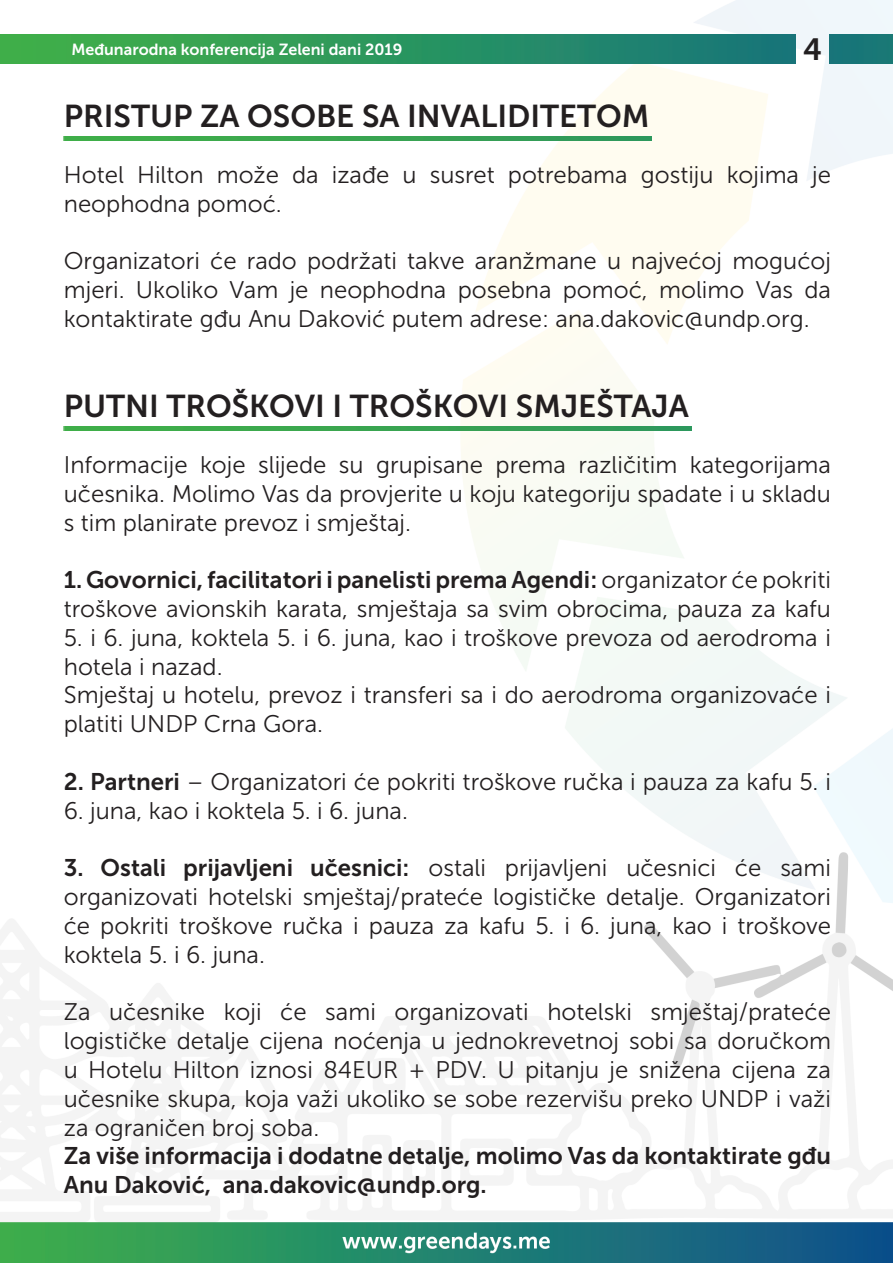
<style>
.page{position:relative;width:893px;height:1263px;background:#fff}
.page>*{position:absolute;margin:0;border:0;box-sizing:border-box;transform-origin:0 0}
.Naslovi{font:31.5px "Museo Sans 700";color:#231f20}
.t1{font:30.6px "Museo Sans 700";color:#231f20}
.Naslovi-2{font:24px/28.8px "Museo Sans 300";color:#231f20}
.Naslovi-3{font:24px/28.8px "Museo Sans 700";color:#231f20}
.t2{font:16.05px "Museo Sans 700";color:#fff}
.s1{font-family:"Museo Sans 700"}
</style>
<div class="page">
<img style="left:0;top:0;width:893px;height:1263px">
<img style="left:0;top:34px;width:796px;height:30px">
<div style="left:829px;top:34px;width:64px;height:30px;background:#187677"></div>
<img style="left:64px;top:137px;width:587px;height:4px">
<img style="left:64px;top:427px;width:628px;height:4px">
<p class="t2" style="left:71px;top:41px;width:333px">Međunarodna konferencija Zeleni dani 2019</p>
<p class="t1" style="left:803px;top:32px;width:21px">4</p>
<p class="Naslovi" style="left:64px;top:98px;width:587px">PRISTUP ZA OSOBE SA INVALIDITETOM</p>
<p class="Naslovi-2" style="left:64px;top:160px;width:769px">Hotel Hilton može da izađe u susret potrebama gostiju kojima je neophodna pomoć.</p>
<p class="Naslovi-2" style="left:64px;top:247px;width:769px;text-align:justify">Organizatori će rado podržati takve aranžmane u najvećoj mogućoj mjeri. Ukoliko Vam je neophodna posebna pomoć, molimo Vas da kontaktirate gđu Anu Daković putem adrese: ana.dakovic@undp.org.</p>
<p class="Naslovi" style="left:64px;top:388px;width:626px">PUTNI TROŠKOVI I TROŠKOVI SMJEŠTAJA</p>
<p class="Naslovi-2" style="left:64px;top:450px;width:769px;text-align:justify">Informacije koje slijede su grupisane prema različitim kategorijama učesnika. Molimo Vas da provjerite u koju kategoriju spadate i u skladu s tim planirate prevoz i smještaj.</p>
<p class="Naslovi-2" style="left:64px;top:566px;width:769px"><span class="s1">1. Govornici, facilitatori i panelisti prema Agendi:</span> organizator će pokriti troškove avionskih karata, smještaja sa svim obrocima, pauza za kafu</p>
<p class="Naslovi-2" style="left:64px;top:623px;width:769px">5. i 6. juna, koktela 5. i 6. juna, kao i troškove prevoza od aerodroma i hotela i nazad.</p>
<p class="Naslovi-2" style="left:64px;top:681px;width:769px">Smještaj u hotelu, prevoz i transferi sa i do aerodroma organizovaće i platiti UNDP Crna Gora.</p>
<p class="Naslovi-2" style="left:64px;top:767px;width:769px"><span class="s1">2. Partneri</span> – Organizatori će pokriti troškove ručka i pauza za kafu 5. i</p>
<p class="Naslovi-2" style="left:64px;top:796px;width:346px">6. juna, kao i koktela 5. i 6. juna.</p>
<p class="Naslovi-2" style="left:64px;top:854px;width:769px;text-align:justify"><span class="s1">3. Ostali prijavljeni učesnici:</span> ostali prijavljeni učesnici će sami organizovati hotelski smještaj/prateće logističke detalje. Organizatori će pokriti troškove ručka i pauza za kafu 5. i 6. juna, kao i troškove koktela 5. i 6. juna.</p>
<p class="Naslovi-2" style="left:64px;top:998px;width:769px;text-align:justify">Za učesnike koji će sami organizovati hotelski smještaj/prateće logističke detalje cijena noćenja u jednokrevetnoj sobi sa doručkom u Hotelu Hilton iznosi 84EUR + PDV. U pitanju je snižena cijena za učesnike skupa, koja važi ukoliko se sobe rezervišu preko UNDP i važi za ograničen broj soba.</p>
<p class="Naslovi-3" style="left:64px;top:1141px;width:769px">Za više informacija i dodatne detalje, molimo Vas da kontaktirate gđu<br>Anu Daković, ana.dakovic@undp.org.</p>
</div>
